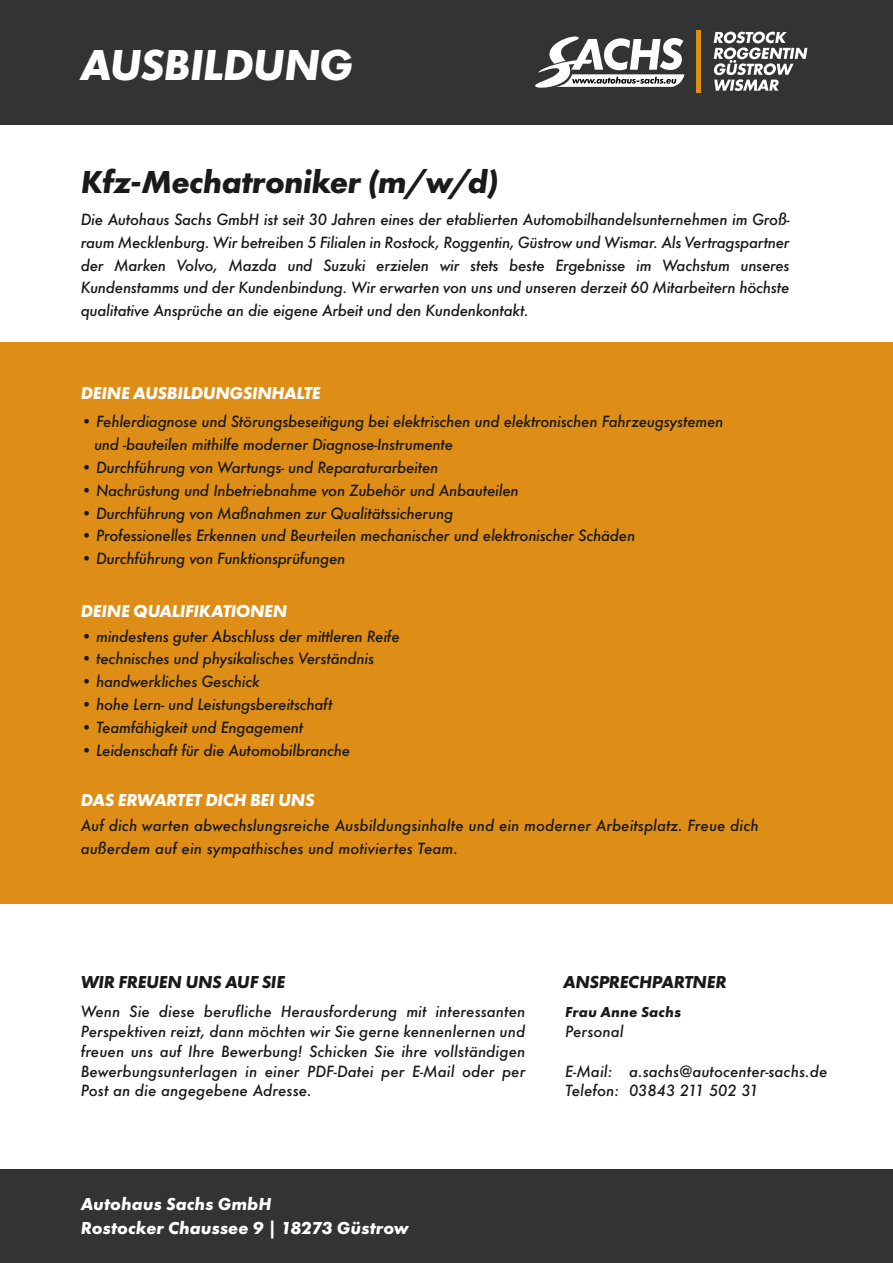
<style>
.page{position:relative;width:893px;height:1263px;background:#fff}
.page>*{position:absolute;margin:0;border:0;box-sizing:border-box;transform-origin:0 0}
.t1{font:italic 700 45px "Futura PT";letter-spacing:-.02em;color:#fff}
.t2{font:italic 700 33px "Futura PT";letter-spacing:-.02em;color:#1a1a1a}
.t3{font:italic 700 18px/24.6px "Futura PT";letter-spacing:-.01em;color:#fff}
.t4{font:italic 700 18px "Futura PT";letter-spacing:-.015em;color:#1a1a1a}
.t5{font:italic 500 15px/22.8px "Futura";letter-spacing:-.02em;color:#1a1a1a;text-align:justify}
.t6{font:italic 500 15px/22.8px "Futura";color:#1a1a1a}
.t7{font:italic 700 15px "Futura PT";letter-spacing:.005em;color:#1a1a1a}
</style>
<div class="page">
<div style="left:0;top:342px;width:893px;height:562px;background:#de8d16"></div>
<div style="left:0;top:1169px;width:893px;height:94px;background:#333"></div>
<div style="left:0;top:0;width:893px;height:125px;background:#333"></div>
<svg style="left:713px;top:32px;width:94px;height:59px"></svg>
<svg style="left:535px;top:36px;width:149px;height:52px"></svg>
<div style="left:696px;top:31px;width:5px;height:62px;background:#de8d16"></div>
<h1 class="t1" style="left:80px;top:38px;width:274px">AUSBILDUNG</h1>
<h2 class="t2" style="left:81px;top:161px;width:420px">Kfz-Mechatroniker (m/w/d)</h2>
<p class="t5" style="left:81px;top:208px;width:711px">Die Autohaus Sachs GmbH ist seit 30 Jahren eines der etablierten Automobilhandelsunternehmen im Groß&shy;raum Mecklenburg. Wir betreiben 5 Filialen in Rostock, Roggentin, Güstrow und Wismar. Als Vertragspartner der Marken Volvo, Mazda und Suzuki erzielen wir stets beste Ergebnisse im Wachstum unseres Kundenstamms und der Kundenbindung. Wir erwarten von uns und unseren derzeit 60 Mitarbeitern höchste qualitative Ansprüche an die eigene Arbeit und den Kundenkontakt.</p>
<p class="t3" style="left:81px;top:380px;width:241px">DEINE AUSBILDUNGSINHALTE</p>
<p class="t5" style="left:94px;top:410px;width:631px;text-indent:-13px">• Fehlerdiagnose und Störungsbeseitigung bei elektrischen und elektronischen Fahrzeugsystemen und -bauteilen mithilfe moderner Diagnose-Instrumente</p>
<p class="t5" style="left:81px;top:456px;width:359px">• Durchführung von Wartungs- und Reparaturarbeiten</p>
<p class="t5" style="left:81px;top:479px;width:439px">• Nachrüstung und Inbetriebnahme von Zubehör und Anbauteilen</p>
<p class="t5" style="left:81px;top:501px;width:374px">• Durchführung von Maßnahmen zur Qualitätssicherung</p>
<p class="t5" style="left:81px;top:524px;width:556px">• Professionelles Erkennen und Beurteilen mechanischer und elektronischer Schäden</p>
<p class="t5" style="left:81px;top:547px;width:266px">• Durchführung von Funktionsprüfungen</p>
<p class="t3" style="left:81px;top:599px;width:208px">DEINE QUALIFIKATIONEN</p>
<p class="t5" style="left:81px;top:624px;width:321px">• mindestens guter Abschluss der mittleren Reife</p>
<p class="t5" style="left:81px;top:647px;width:295px">• technisches und physikalisches Verständnis</p>
<p class="t5" style="left:81px;top:670px;width:181px">• handwerkliches Geschick</p>
<p class="t5" style="left:81px;top:693px;width:253px">• hohe Lern- und Leistungsbereitschaft</p>
<p class="t5" style="left:81px;top:716px;width:224px">• Teamfähigkeit und Engagement</p>
<p class="t5" style="left:81px;top:738px;width:271px">• Leidenschaft für die Automobilbranche</p>
<p class="t3" style="left:81px;top:788px;width:235px">DAS ERWARTET DICH BEI UNS</p>
<p class="t6" style="left:81px;top:814px;width:680px">Auf dich warten abwechslungsreiche Ausbildungsinhalte und ein moderner Arbeitsplatz. Freue dich außerdem auf ein sympathisches und motiviertes Team.</p>
<p class="t4" style="left:81px;top:971px;width:206px">WIR FREUEN UNS AUF SIE</p>
<p class="t5" style="left:81px;top:1001px;width:446px;line-height:19.8px">Wenn Sie diese berufliche Herausforderung mit interessanten Perspektiven reizt, dann möchten wir Sie gerne kennenlernen und freuen uns auf Ihre Bewerbung! Schicken Sie ihre vollständigen Bewerbungsunterlagen in einer PDF-Datei per E-Mail oder per Post an die angegebene Adresse.</p>
<p class="t4" style="left:563px;top:971px;width:165px">ANSPRECHPARTNER</p>
<p class="t7" style="left:565px;top:1003px;width:117px">Frau Anne Sachs</p>
<p class="t6" style="left:565px;top:1020px;width:60px">Personal</p>
<p class="t6" style="left:565px;top:1061px;width:264px;line-height:19.8px">E-Mail: a.sachs@autocenter-sachs.de<br>Telefon: 03843 211 502 31</p>
<p class="t3" style="left:81px;top:1191px;width:330px">Autohaus Sachs GmbH<br>Rostocker Chaussee 9 | 18273 Güstrow</p>
</div>
